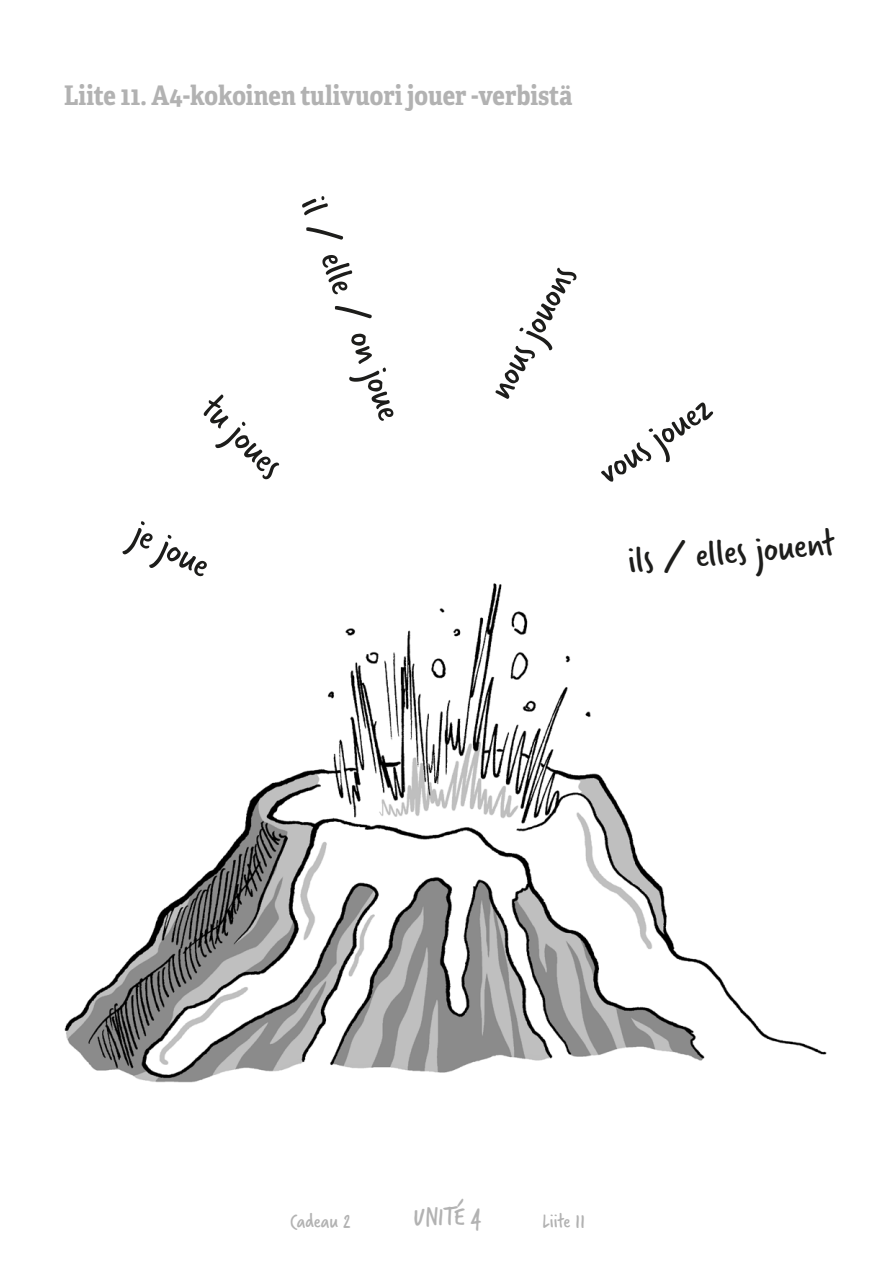
<style>
.page{position:relative;width:893px;height:1263px;background:#fff}
.page>*{position:absolute;margin:0;border:0;box-sizing:border-box;transform-origin:0 0}
.t1{font:39.6px "Verveine";color:#1d1d1b}
.t2{font:700 27px "Adelle Condensed";color:#b2b2b2}
.t3{font:27px "Verveine";color:#b2b2b2}
.t4{font:21px "Verveine";color:#b2b2b2}
</style>
<div class="page">
<img style="left:64px;top:583px;width:763px;height:500px">
<p class="t2" style="left:64px;top:76px;width:510px">Liite 11. A4-kokoinen tulivuori jouer -verbistä</p>
<p class="t1" style="left:227px;top:382px;width:100px;rotate:45deg">tu joues</p>
<p class="t1" style="left:337px;top:189px;width:235px;rotate:70deg">il / elle / on joue</p>
<p class="t1" style="left:473px;top:383px;width:147px;rotate:-62deg">nous jouons</p>
<p class="t1" style="left:586px;top:453px;width:129px;rotate:-34deg">vous jouez</p>
<p class="t1" style="left:148px;top:506px;width:82px;rotate:27deg">je joue</p>
<p class="t1" style="left:626px;top:533px;width:209px;rotate:-5deg">ils / elles jouent</p>
<p class="t4" style="left:290px;top:1206px;width:62px">Cadeau 2</p>
<p class="t3" style="left:413px;top:1198px;width:70px">UNITÉ 4</p>
<p class="t4" style="left:542px;top:1206px;width:45px">Liite 11</p>
</div>
